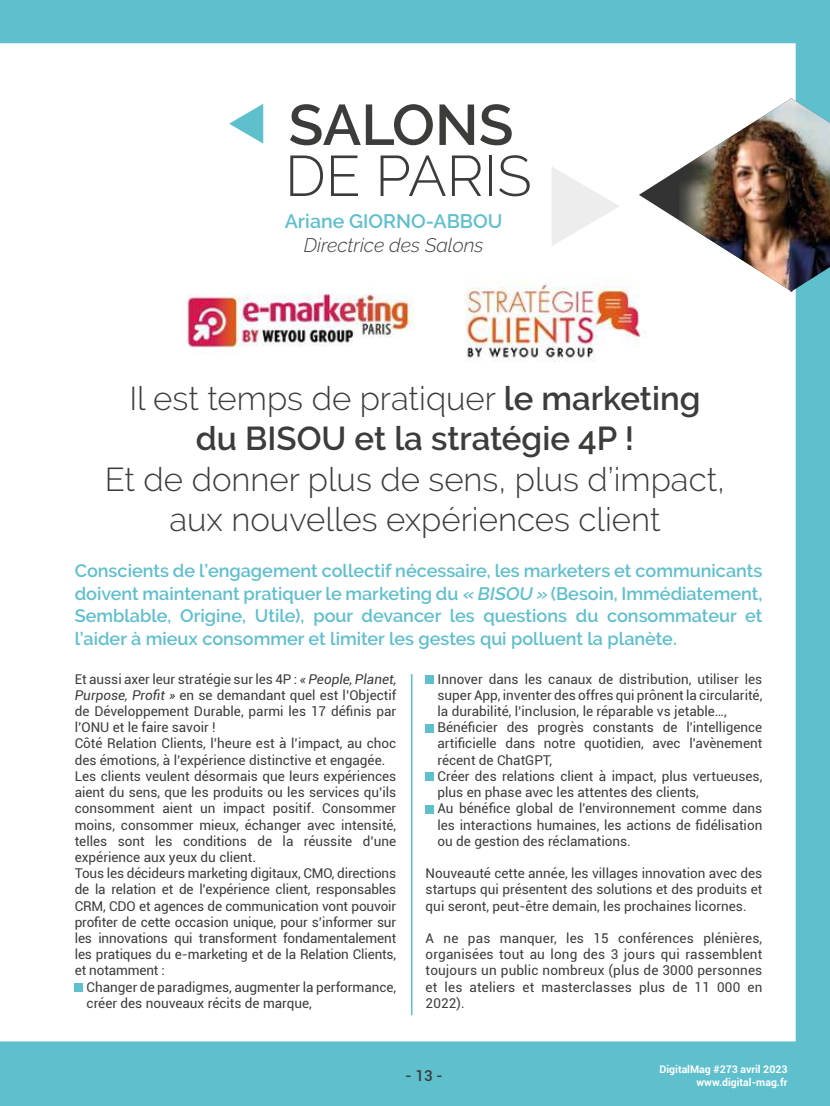
<style>
.page{position:relative;width:830px;height:1106px;background:#fff}
.page>*{position:absolute;margin:0;border:0;box-sizing:border-box;transform-origin:0 0}
.t1{font:300 57px "Raleway";color:#3c3c3b}
.t2{font:600 57px "Raleway";color:#3c3c3b}
.t3{font:300 33px/40.5px "Raleway";color:#3c3c3b;text-align:center}
.t4{font:600 33px/40.5px "Raleway";color:#3c3c3b;text-align:center}
.t5{font:italic 300 19.5px "Raleway";color:#3c3c3b}
.t6{font:600 19.5px "Raleway";color:#5ebfcd}
.t7{font:600 18px/22.5px "Raleway";color:#5ebfcd;text-align:justify}
.t8{font:500 15px "Roboto";color:#3c3c3b}
.t9{font:13.5px/16.2px "Roboto";color:#3c3c3b}
.t10{font:700 10.5px/12.6px "Roboto";color:#fff;text-align:right}
.s1{font-weight:300}
.s2{font-style:italic}
</style>
<div class="page">
<div style="left:0;top:0;width:829px;height:1106px;background:#5ebfcd"></div>
<div style="left:0;top:43px;width:795px;height:998px;background:#fff"></div>
<svg style="left:229px;top:104px;width:34px;height:40px"></svg>
<svg style="left:551px;top:166px;width:68px;height:80px;background:#f5f5f5"></svg>
<div style="left:75px;top:983px;width:8px;height:8px;background:#5ebfcd"></div>
<div style="left:425px;top:675px;width:9px;height:8px;background:#5ebfcd"></div>
<div style="left:425px;top:723px;width:9px;height:9px;background:#5ebfcd"></div>
<div style="left:425px;top:772px;width:9px;height:9px;background:#5ebfcd"></div>
<div style="left:425px;top:804px;width:9px;height:9px;background:#5ebfcd"></div>
<hr style="left:411px;top:674px;width:1px;height:341px;background:#5ebfcd">
<svg style="left:638px;top:98px;width:41px;height:194px;background:#e4e4e4"></svg>
<img style="left:679px;top:98px;width:150px;height:194px">
<img style="left:172px;top:278px;width:481px;height:83px">
<h1 class="t2" style="left:288px;top:92px;width:226px">SALONS</h1>
<h1 class="t1" style="left:285px;top:143px;width:248px">DE PARIS</h1>
<h3 class="t6" style="left:285px;top:210px;width:219px">Ariane GIORNO-ABBOU</h3>
<h3 class="t5" style="left:303px;top:233px;width:181px">Directrice des Salons</h3>
<h2 class="t4" style="left:129px;top:378px;width:572px"><span class="s1">Il est temps de pratiquer</span> le marketing du BISOU et la stratégie 4P !</h2>
<h2 class="t3" style="left:105px;top:458px;width:621px">Et de donner plus de sens, plus d’impact, aux nouvelles expériences client</h2>
<p class="t7" style="left:75px;top:559px;width:688px">Conscients de l’engagement collectif nécessaire, les marketers et communicants doivent maintenant pratiquer le marketing du <span class="s2">« BISOU »</span> (Besoin, Immédiatement, Semblable, Origine, Utile), pour devancer les questions du consommateur et l’aider à mieux consommer et limiter les gestes qui polluent la planète.</p>
<p class="t9" style="left:75px;top:670px;width:323px">Et aussi axer leur stratégie sur les 4P : <span class="s2">« People, Planet, Purpose, Profit »</span> en se demandant quel est l’Objectif de Développement Durable, parmi les 17 définis par l’ONU et le faire savoir !<br>Côté Relation Clients, l’heure est à l’impact, au choc des émotions, à l’expérience distinctive et engagée.<br>Les clients veulent désormais que leurs expériences aient du sens, que les produits ou les services qu’ils consomment aient un impact positif. Consommer moins, consommer mieux, échanger avec intensité, telles sont les conditions de la réussite d’une expérience aux yeux du client.<br>Tous les décideurs marketing digitaux, CMO, directions de la relation et de l’expérience client, responsables CRM, CDO et agences de communication vont pouvoir profiter de cette occasion unique, pour s’informer sur les innovations qui transforment fondamentalement les pratiques du e-marketing et de la Relation Clients, et notamment :</p>
<p class="t9" style="left:87px;top:978px;width:311px">Changer de paradigmes, augmenter la performance, créer des nouveaux récits de marque,</p>
<p class="t9" style="left:437px;top:670px;width:326px">Innover dans les canaux de distribution, utiliser les super App, inventer des offres qui prônent la circularité, la durabilité, l’inclusion, le réparable vs jetable…, Bénéficier des progrès constants de l'intelligence artificielle dans notre quotidien, avec l'avènement récent de ChatGPT,<br>Créer des relations client à impact, plus vertueuses, plus en phase avec les attentes des clients,<br>Au bénéfice global de l'environnement comme dans les interactions humaines, les actions de fidélisation ou de gestion des réclamations.</p>
<p class="t9" style="left:425px;top:864px;width:338px;text-align:justify">Nouveauté cette année, les villages innovation avec des startups qui présentent des solutions et des produits et qui seront, peut-être demain, les prochaines licornes.</p>
<p class="t9" style="left:425px;top:929px;width:338px;text-align:justify">A ne pas manquer, les 15 conférences plénières, organisées tout au long des 3 jours qui rassemblent toujours un public nombreux (plus de 3000 personnes et les ateliers et masterclasses plus de 11 000 en 2022).</p>
<p class="t8" style="left:405px;top:1065px;width:39px">- 13 -</p>
<p class="t10" style="left:659px;top:1062px;width:129px">DigitalMag #273 avril 2023 www.digital-mag.fr</p>
</div>
